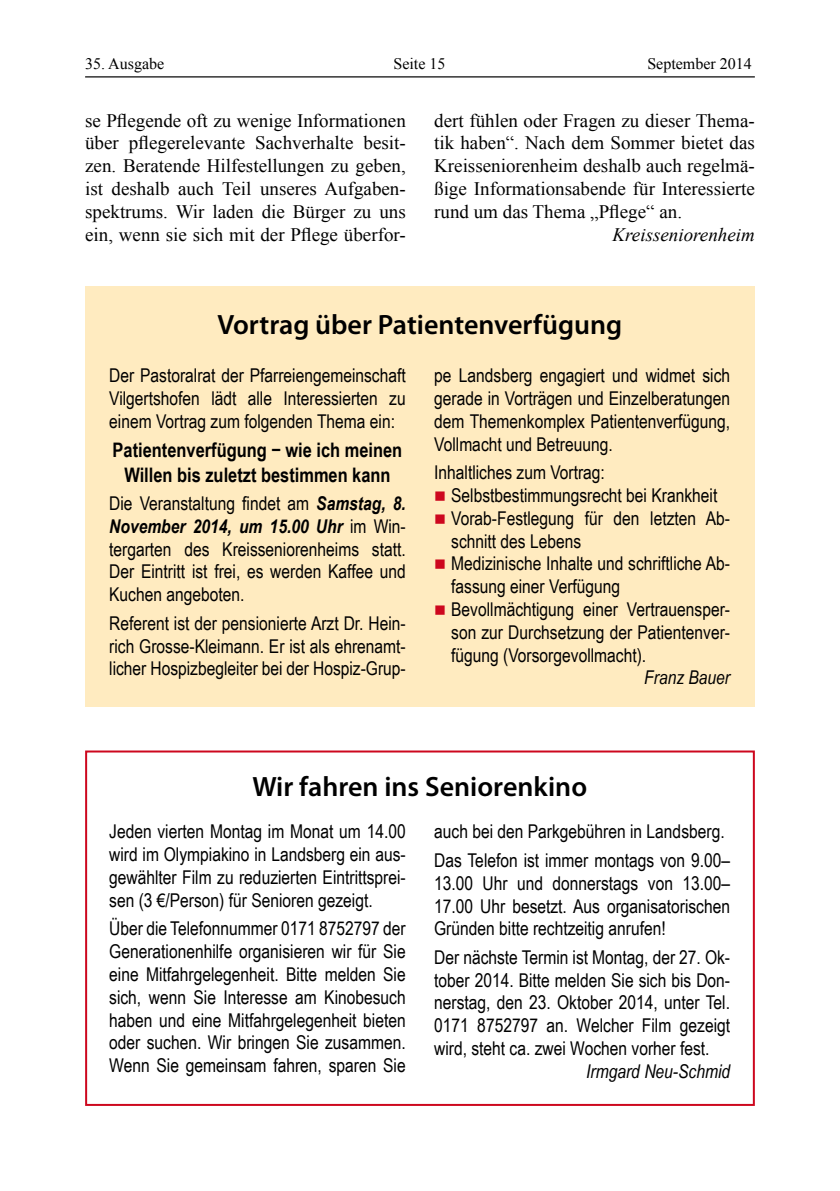
<style>
.page{position:relative;width:840px;height:1191px;background:#fff}
.page>*{position:absolute;margin:0;border:0;box-sizing:border-box;transform-origin:0 0}
.t1{font:600 28px "Myriad Pro";color:#000}
.t2{font:700 20px/24px "Arial Narrow";color:#000;text-align:center}
.t3{font:19px/22.8px "Arial Narrow";color:#000;text-align:justify}
.t4{font:19px/22.8px "Times New Roman";color:#000;text-align:justify}
.t5{font:italic 19px "Arial Narrow";color:#000}
.t6{font:italic 19px "Times New Roman";color:#000}
.t7{font:16px "Times New Roman";color:#000}
.s1{color:#cd071e}
.s2{font-weight:700;font-style:italic}
</style>
<div class="page">
<hr style="left:85px;top:76px;width:669px;height:1px;background:#000">
<div style="left:85px;top:286px;width:669px;height:420px;background:#ffebc0"></div>
<div style="left:85px;top:750px;width:669px;height:356px;border:2px solid #cd071e"></div>
<p class="t7" style="left:85px;top:52px;width:81px">35. Ausgabe</p>
<p class="t7" style="left:393px;top:52px;width:53px">Seite 15</p>
<p class="t7" style="left:647px;top:52px;width:106px">September 2014</p>
<p class="t4" style="left:85px;top:109px;width:322px">se Pflegende oft zu wenige Informationen über pflegerelevante Sachverhalte besit&shy;zen. Beratende Hilfestellungen zu geben, ist deshalb auch Teil unseres Aufgaben&shy;spektrums. Wir laden die Bürger zu uns ein, wenn sie sich mit der Pflege überfor-</p>
<p class="t4" style="left:434px;top:109px;width:322px">dert fühlen oder Fragen zu dieser Thema&shy;tik haben“. Nach dem Sommer bietet das Kreisseniorenheim deshalb auch regelmä&shy;ßige Informationsabende für Interessierte rund um das Thema „Pflege“ an.</p>
<p class="t6" style="left:612px;top:221px;width:144px">Kreisseniorenheim</p>
<h1 class="t1" style="left:217px;top:306px;width:406px">Vortrag über Patientenverfügung</h1>
<p class="t3" style="left:434px;top:363px;width:297px">pe Landsberg engagiert und widmet sich gerade in Vorträgen und Einzelberatungen dem Themenkomplex Patientenverfügung, Vollmacht und Betreuung.</p>
<p class="t3" style="left:434px;top:460px;width:172px">Inhaltliches zum Vortrag:</p>
<p class="t3" style="left:434px;top:483px;width:284px"><span class="s1">■</span> Selbstbestimmungsrecht bei Krankheit</p>
<p class="t3" style="left:451px;top:506px;width:280px;text-indent:-17px"><span class="s1">■</span> Vorab-Festlegung für den letzten Ab&shy;schnitt des Lebens</p>
<p class="t3" style="left:451px;top:551px;width:280px;text-indent:-17px"><span class="s1">■</span> Medizinische Inhalte und schriftliche Ab&shy;fassung einer Verfügung</p>
<p class="t3" style="left:451px;top:597px;width:280px;text-indent:-17px"><span class="s1">■</span> Bevollmächtigung einer Vertrauensper&shy;son zur Durchsetzung der Patientenver&shy;fügung (Vorsorgevollmacht).</p>
<p class="t5" style="left:644px;top:664px;width:87px">Franz Bauer</p>
<p class="t3" style="left:109px;top:363px;width:298px">Der Pastoralrat der Pfarreiengemeinschaft Vilgertshofen lädt alle Interessierten zu einem Vortrag zum folgenden Thema ein:</p>
<p class="t2" style="left:113px;top:437px;width:291px">Patientenverfügung − wie ich meinen<br>Willen bis zuletzt bestimmen kann</p>
<p class="t3" style="left:109px;top:491px;width:298px">Die Veranstaltung findet am <span class="s2">Samstag, 8.<br>November 2014, um 15.00 Uhr</span> im Win&shy;tergarten des Kreisseniorenheims statt.<br>Der Eintritt ist frei, es werden Kaffee und Kuchen angeboten.</p>
<p class="t3" style="left:109px;top:611px;width:298px">Referent ist der pensionierte Arzt Dr. Hein&shy;rich Grosse-Kleimann. Er ist als ehrenamt&shy;licher Hospizbegleiter bei der Hospiz-Grup-</p>
<h1 class="t1" style="left:252px;top:768px;width:336px">Wir fahren ins Seniorenkino</h1>
<p class="t3" style="left:434px;top:817px;width:297px;line-height:28.4px">auch bei den Parkgebühren in Landsberg.<br>Das Telefon ist immer montags von 9.00–</p>
<p class="t3" style="left:434px;top:871px;width:297px">13.00 Uhr und donnerstags von 13.00– 17.00 Uhr besetzt. Aus organisatorischen Gründen bitte rechtzeitig anrufen!</p>
<p class="t3" style="left:434px;top:945px;width:297px">Der nächste Termin ist Montag, der 27. Ok&shy;tober 2014. Bitte melden Sie sich bis Don&shy;nerstag, den 23. Oktober 2014, unter Tel.<br>0171 8752797 an. Welcher Film gezeigt wird, steht ca. zwei Wochen vorher fest.</p>
<p class="t5" style="left:586px;top:1058px;width:145px">Irmgard Neu-Schmid</p>
<p class="t3" style="left:109px;top:819px;width:298px">Jeden vierten Montag im Monat um 14.00 wird im Olympiakino in Landsberg ein aus&shy;gewählter Film zu reduzierten Eintrittsprei&shy;sen (3 €/Person) für Senioren gezeigt.</p>
<p class="t3" style="left:109px;top:916px;width:298px">Über die Telefonnummer 0171 8752797 der Generationenhilfe organisieren wir für Sie eine Mitfahrgelegenheit. Bitte melden Sie sich, wenn Sie Interesse am Kinobesuch haben und eine Mitfahrgelegenheit bieten oder suchen. Wir bringen Sie zusammen.<br>Wenn Sie gemeinsam fahren, sparen Sie</p>
</div>
